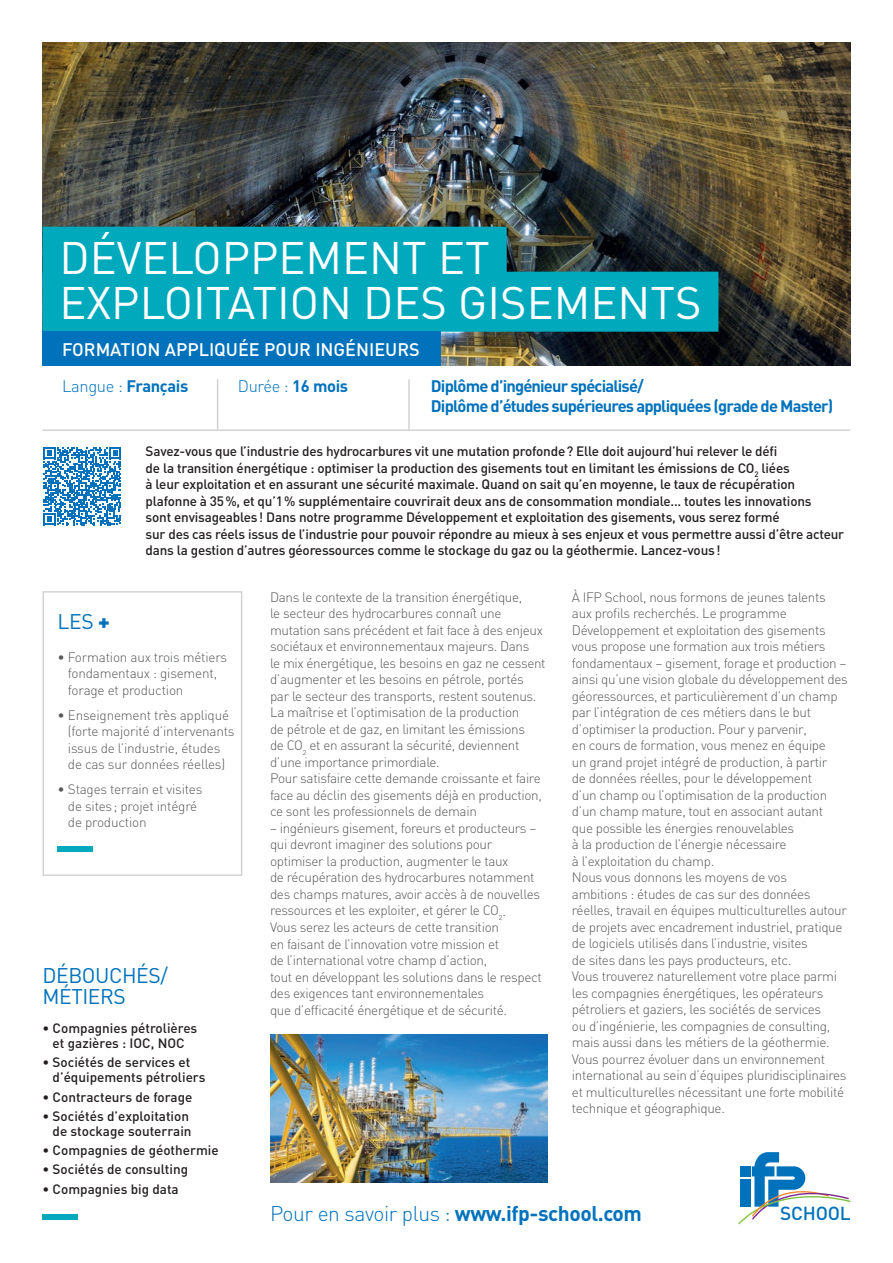
<style>
.page{position:relative;width:893px;height:1263px;background:#fff}
.page>*{position:absolute;margin:0;border:0;box-sizing:border-box;transform-origin:0 0}
.t1{font:45px/45px "DIN";color:#fff}
.t2{font:700 21px "DIN";letter-spacing:-.02em;color:#0072bc}
.t3{font:21px/21px "DIN";letter-spacing:-.02em;color:#0072bc}
.t4{font:500 18.6px "DIN";letter-spacing:-.01em;color:#0072bc}
.t5{font:500 18px "DIN";color:#fff}
.t6{font:700 16.5px/19.5px "DIN";letter-spacing:-.05em;color:#0072bc}
.t7{font:700 16.5px "DIN";letter-spacing:-.02em;color:#0072bc}
.t8{font:16.5px "DIN Light Alternate";letter-spacing:-.02em;color:#0072bc}
.t9{font:13.5px/16.5px "DIN Light Alternate";letter-spacing:-.025em;color:#57585a}
.t10{font:500 13.5px/16.5px "DIN";letter-spacing:-.015em;color:#231f20}
.s1{font-family:"DIN Light Alternate";font-weight:400}
.s2{font-family:"DIN";font-weight:700}
.s3{font-weight:900}
</style>
<div class="page">
<img style="left:43px;top:43px;width:807px;height:323px">
<img style="left:270px;top:1034px;width:277px;height:148px">
<svg style="left:738px;top:1152px;width:113px;height:72px"></svg>
<div style="left:43px;top:591px;width:199px;height:285px;border:2px solid #d1d2d4"></div>
<div style="left:43px;top:227px;width:464px;height:60px;background:#00aabc"></div>
<div style="left:43px;top:272px;width:675px;height:60px;background:#00aabc"></div>
<div style="left:43px;top:1214px;width:35px;height:5px;background:#00aabc"></div>
<div style="left:58px;top:846px;width:35px;height:5px;background:#00aabc"></div>
<div style="left:43px;top:332px;width:398px;height:34px;background:#0072bc"></div>
<hr style="left:43px;top:429px;width:807px;height:2px;background:#d1d2d4">
<hr style="left:217px;top:379px;width:1px;height:50px;background:#d1d2d4">
<hr style="left:408px;top:379px;width:2px;height:50px;background:#d1d2d4">
<svg style="left:43px;top:447px;width:78px;height:78px"></svg>
<h1 class="t1" style="left:60px;top:234px;width:643px">DÉVELOPPEMENT ET<br>EXPLOITATION DES GISEMENTS</h1>
<h3 class="t5" style="left:62px;top:338px;width:359px">FORMATION APPLIQUÉE POUR INGÉNIEURS</h3>
<p class="t7" style="left:62px;top:375px;width:128px"><span class="s1">Langue :</span> Français</p>
<p class="t8" style="left:238px;top:376px;width:112px">Durée : <span class="s2">16 mois</span></p>
<p class="t6" style="left:431px;top:376px;width:404px">Diplôme d’ingénieur spécialisé/<br>Diplôme d’études supérieures appliquées (grade de Master)</p>
<p class="t10" style="left:146px;top:443px;width:700px">Savez-vous que l’industrie des hydrocarbures vit une mutation profonde? Elle doit aujourd’hui relever le défi<br>de la transition énergétique : optimiser la production des gisements tout en limitant les émissions de CO<sub>2</sub> liées<br>à leur exploitation et en assurant une sécurité maximale. Quand on sait qu’en moyenne, le taux de récupération plafonne à 35%, et qu’1% supplémentaire couvrirait deux ans de consommation mondiale... toutes les innovations<br>sont envisageables! Dans notre programme Développement et exploitation des gisements, vous serez formé<br>sur des cas réels issus de l’industrie pour pouvoir répondre au mieux à ses enjeux et vous permettre aussi d’être acteur dans la gestion d’autres géoressources comme le stockage du gaz ou la géothermie. Lancez-vous!</p>
<h2 class="t3" style="left:58px;top:610px;width:54px">LES <span class="s3">+</span></h2>
<p class="t9" style="left:68px;top:648px;width:161px;text-indent:-10px">• Formation aux trois métiers fondamentaux : gisement, forage et production</p>
<p class="t9" style="left:68px;top:706px;width:168px;text-indent:-10px">• Enseignement très appliqué (forte majorité d’intervenants issus de l’industrie, études de cas sur données réelles)</p>
<p class="t9" style="left:68px;top:781px;width:136px;text-indent:-10px">• Stages terrain et visites de sites; projet intégré de production</p>
<h2 class="t3" style="left:42px;top:964px;width:127px">DÉBOUCHÉS/<br>MÉTIERS</h2>
<p class="t10" style="left:42px;top:1020px;width:156px;line-height:15px;text-align:center">• Compagnies pétrolières et gazières : IOC, NOC</p>
<p class="t10" style="left:53px;top:1054px;width:154px;line-height:15px;text-indent:-10px">• Sociétés de services et d’équipements pétroliers</p>
<p class="t10" style="left:42px;top:1088px;width:151px">• Contracteurs de forage</p>
<p class="t10" style="left:42px;top:1108px;width:151px;line-height:15px;text-align:right">• Sociétés d’exploitation de stockage souterrain</p>
<p class="t10" style="left:42px;top:1141px;width:178px">• Compagnies de géothermie</p>
<p class="t10" style="left:42px;top:1161px;width:147px">• Sociétés de consulting</p>
<p class="t10" style="left:42px;top:1180px;width:138px">• Compagnies big data</p>
<p class="t9" style="left:270px;top:589px;width:277px">Dans le contexte de la transition énergétique,<br>le secteur des hydrocarbures connaît une mutation sans précédent et fait face à des enjeux sociétaux et environnementaux majeurs. Dans<br>le mix énergétique, les besoins en gaz ne cessent d’augmenter et les besoins en pétrole, portés par le secteur des transports, restent soutenus.<br>La maîtrise et l’optimisation de la production<br>de pétrole et de gaz, en limitant les émissions<br>de CO<sub>2</sub> et en assurant la sécurité, deviennent d’une importance primordiale.<br>Pour satisfaire cette demande croissante et faire face au déclin des gisements déjà en production, ce sont les professionnels de demain</p>
<p class="t9" style="left:270px;top:820px;width:273px">– ingénieurs gisement, foreurs et producteurs – qui devront imaginer des solutions pour optimiser la production, augmenter le taux<br>de récupération des hydrocarbures notamment des champs matures, avoir accès à de nouvelles ressources et les exploiter, et gérer le CO<sub>2</sub>.<br>Vous serez les acteurs de cette transition<br>en faisant de l’innovation votre mission et<br>de l’international votre champ d’action,<br>tout en développant les solutions dans le respect des exigences tant environnementales<br>que d’efficacité énergétique et de sécurité.</p>
<p class="t9" style="left:572px;top:589px;width:277px">À IFP School, nous formons de jeunes talents aux profils recherchés. Le programme Développement et exploitation des gisements vous propose une formation aux trois métiers fondamentaux – gisement, forage et production – ainsi qu’une vision globale du développement des géoressources, et particulièrement d’un champ par l’intégration de ces métiers dans le but d’optimiser la production. Pour y parvenir,<br>en cours de formation, vous menez en équipe<br>un grand projet intégré de production, à partir<br>de données réelles, pour le développement<br>d’un champ ou l’optimisation de la production d’un champ mature, tout en associant autant<br>que possible les énergies renouvelables<br>à la production de l’énergie nécessaire<br>à l’exploitation du champ.<br>Nous vous donnons les moyens de vos<br>ambitions : études de cas sur des données réelles, travail en équipes multiculturelles autour de projets avec encadrement industriel, pratique de logiciels utilisés dans l’industrie, visites<br>de sites dans les pays producteurs, etc.<br>Vous trouverez naturellement votre place parmi les compagnies énergétiques, les opérateurs pétroliers et gaziers, les sociétés de services<br>ou d’ingénierie, les compagnies de consulting, mais aussi dans les métiers de la géothermie.<br>Vous pourrez évoluer dans un environnement international au sein d’équipes pluridisciplinaires et multiculturelles nécessitant une forte mobilité technique et géographique.</p>
<h2 class="t2" style="left:270px;top:1199px;width:373px"><span class="s1">Pour en savoir plus :</span> www.ifp-school.com</h2>
<h3 class="t4" style="left:780px;top:1202px;width:72px">SCHOOL</h3>
</div>
